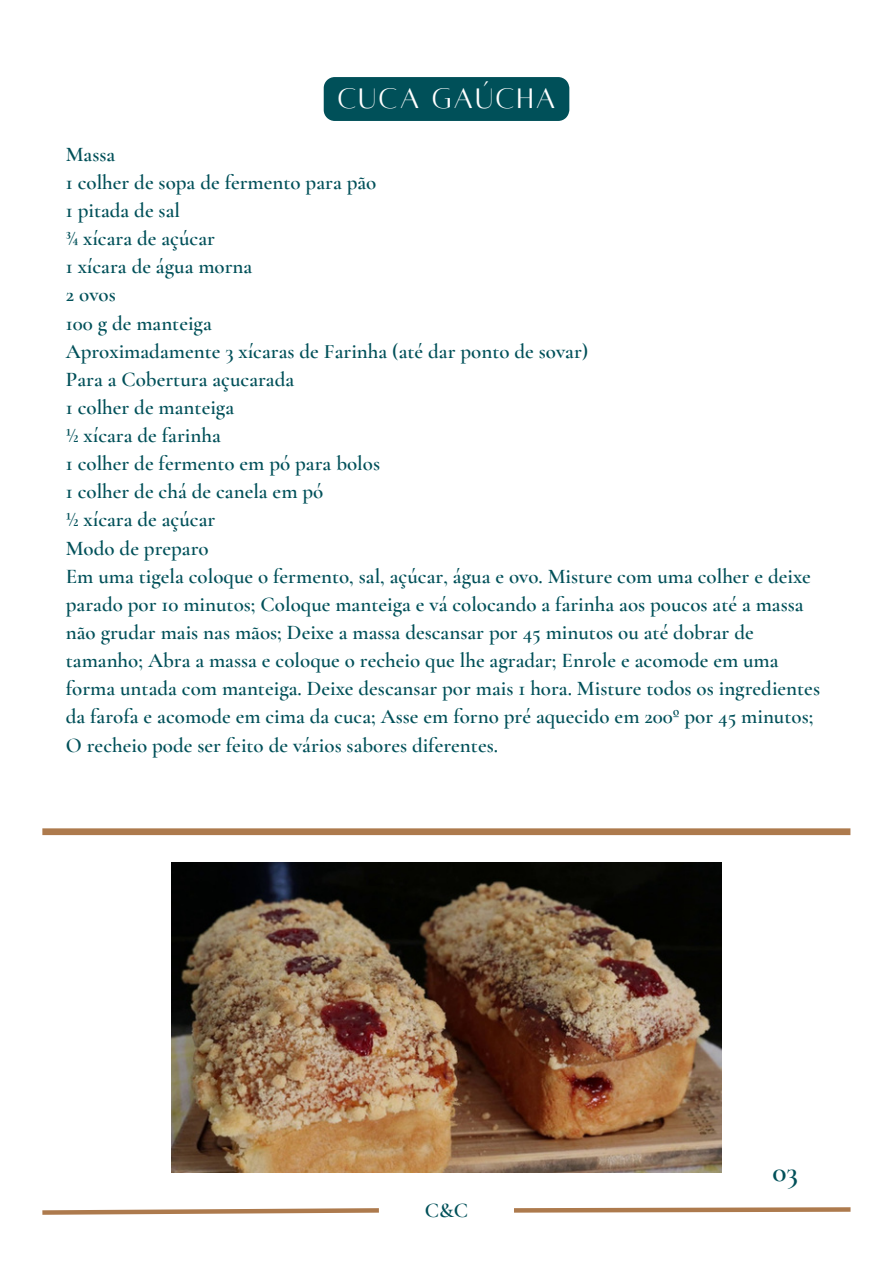
<style>
.page{position:relative;width:894px;height:1264px;background:#fff}
.page>*{position:absolute;margin:0;border:0;box-sizing:border-box;transform-origin:0 0}
.t1{font:31.2px "Alta regular";letter-spacing:.07em;color:#fff}
.t2{font:600 29.4px "Cormorant Garamond";color:#005059}
.t3{font:600 21px/28.2px "Cormorant Garamond";color:#005059}
</style>
<div class="page">
<div style="left:42px;top:828px;width:808px;height:7px;background:#ad7a4d"></div>
<svg style="left:42px;top:1208px;width:337px;height:7px"></svg>
<svg style="left:514px;top:1207px;width:337px;height:6px"></svg>
<img style="left:171px;top:863px;width:550px;height:309px">
<div style="left:323px;top:77px;width:246px;height:44px;background:#005059"></div>
<p class="t1" style="left:337px;top:83px;width:219px">CUCA GAÚCHA</p>
<p class="t3" style="left:66px;top:140px;width:51px">Massa</p>
<p class="t3" style="left:66px;top:168px;width:312px">1 colher de sopa de fermento para pão</p>
<p class="t3" style="left:66px;top:196px;width:116px">1 pitada de sal</p>
<p class="t3" style="left:66px;top:224px;width:151px">¾ xícara de açúcar</p>
<p class="t3" style="left:66px;top:252px;width:188px">1 xícara de água morna</p>
<p class="t3" style="left:66px;top:280px;width:51px">2 ovos</p>
<p class="t3" style="left:66px;top:309px;width:147px">100 g de manteiga</p>
<p class="t3" style="left:66px;top:337px;width:524px">Aproximadamente 3 xícaras de Farinha (até dar ponto de sovar)</p>
<p class="t3" style="left:66px;top:365px;width:230px">Para a Cobertura açucarada</p>
<p class="t3" style="left:66px;top:393px;width:170px">1 colher de manteiga</p>
<p class="t3" style="left:66px;top:421px;width:156px">½ xícara de farinha</p>
<p class="t3" style="left:66px;top:449px;width:316px">1 colher de fermento em pó para bolos</p>
<p class="t3" style="left:66px;top:477px;width:259px">1 colher de chá de canela em pó</p>
<p class="t3" style="left:66px;top:505px;width:151px">½ xícara de açúcar</p>
<p class="t3" style="left:66px;top:534px;width:144px">Modo de preparo</p>
<p class="t3" style="left:66px;top:562px;width:755px">Em uma tigela coloque o fermento, sal, açúcar, água e ovo. Misture com uma colher e deixe parado por 10 minutos; Coloque manteiga e vá colocando a farinha aos poucos até a massa não grudar mais nas mãos; Deixe a massa descansar por 45 minutos ou até dobrar de tamanho; Abra a massa e coloque o recheio que lhe agradar; Enrole e acomode em uma forma untada com manteiga. Deixe descansar por mais 1 hora. Misture todos os ingredientes da farofa e acomode em cima da cuca; Asse em forno pré aquecido em 200º por 45 minutos; O recheio pode ser feito de vários sabores diferentes.</p>
<h1 class="t3" style="left:424px;top:1195px;width:45px">C&amp;C</h1>
<p class="t2" style="left:772px;top:1153px;width:27px">03</p>
</div>
